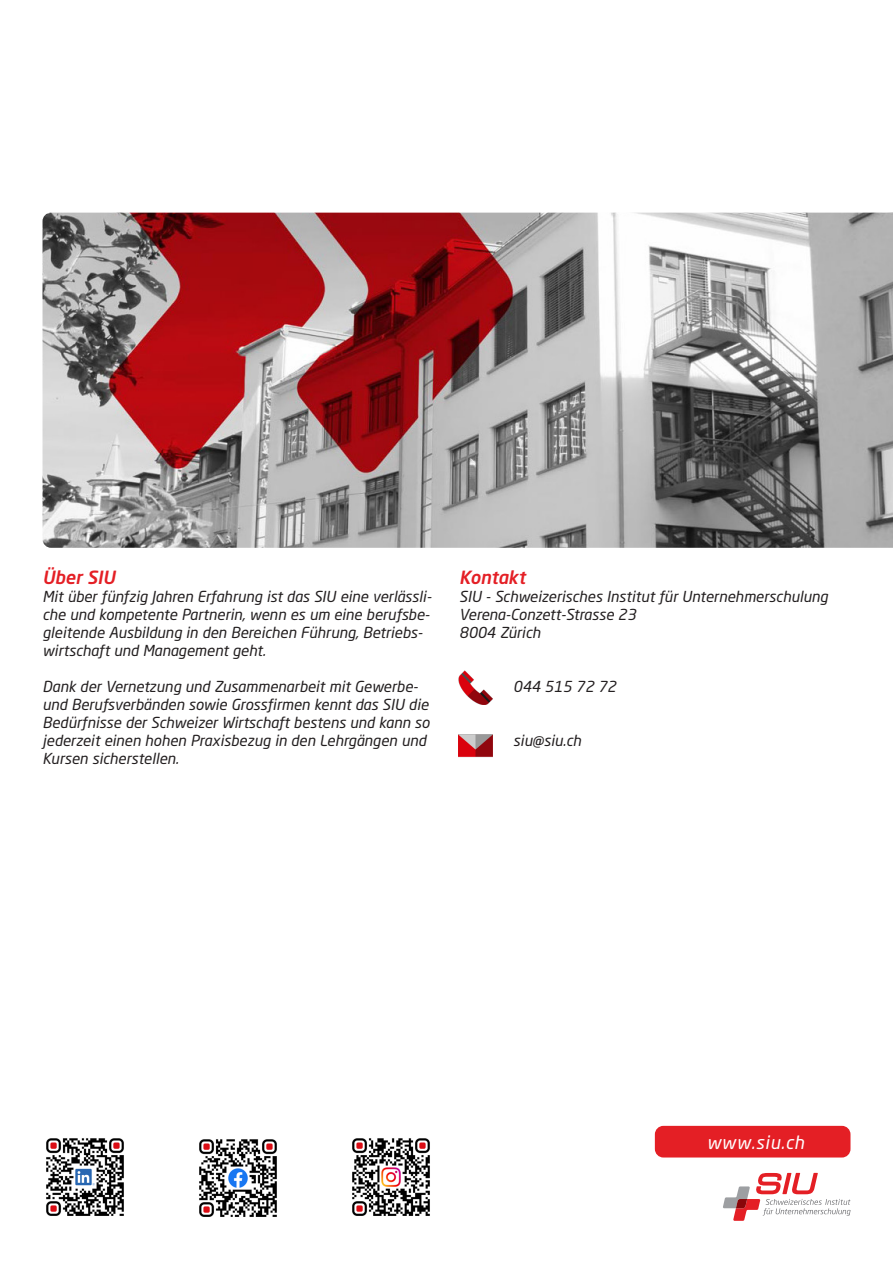
<style>
.page{position:relative;width:893px;height:1263px;background:#fff}
.page>*{position:absolute;margin:0;border:0;box-sizing:border-box;transform-origin:0 0}
.t1{font:italic 500 18px "Neo Sans W1 G";color:#e41f25}
.t2{font:italic 18px "Neo Sans W1 G";letter-spacing:.04em;color:#fff}
.t3{font:italic 15px/18px "Neo Sans W1 G";color:#231f20}
</style>
<div class="page">
<svg style="left:723px;top:1173px;width:127px;height:48px"></svg>
<div style="left:655px;top:1126px;width:195px;height:31px;background:#e41f25;border-radius:9px"></div>
<img style="left:352px;top:1138px;width:78px;height:78px">
<img style="left:199px;top:1139px;width:78px;height:78px">
<img style="left:46px;top:1138px;width:78px;height:78px">
<img style="left:43px;top:213px;width:850px;height:335px">
<img style="left:458px;top:734px;width:34px;height:24px">
<img style="left:458px;top:670px;width:34px;height:34px">
<p class="t1" style="left:43px;top:566px;width:74px">Über SIU</p>
<p class="t3" style="left:43px;top:587px;width:390px">Mit über fünfzig Jahren Erfahrung ist das SIU eine verlässli&shy;che und kompetente Partnerin, wenn es um eine berufsbe&shy;gleitende Ausbildung in den Bereichen Führung, Betriebs&shy;wirtschaft und Management geht.</p>
<p class="t3" style="left:43px;top:677px;width:389px">Dank der Vernetzung und Zusammenarbeit mit Gewerbe&shy;und Berufsverbänden sowie Grossfirmen kennt das SIU die Bedürfnisse der Schweizer Wirtschaft bestens und kann so jederzeit einen hohen Praxisbezug in den Lehrgängen und Kursen sicherstellen.</p>
<p class="t1" style="left:459px;top:566px;width:68px">Kontakt</p>
<p class="t3" style="left:459px;top:587px;width:370px">SIU - Schweizerisches Institut für Unternehmerschulung<br>Verena-Conzett-Strasse 23<br>8004 Zürich</p>
<p class="t3" style="left:513px;top:677px;width:105px">044 515 72 72</p>
<p class="t3" style="left:513px;top:731px;width:69px">siu@siu.ch</p>
<p class="t2" style="left:707px;top:1131px;width:99px">www.siu.ch</p>
</div>
